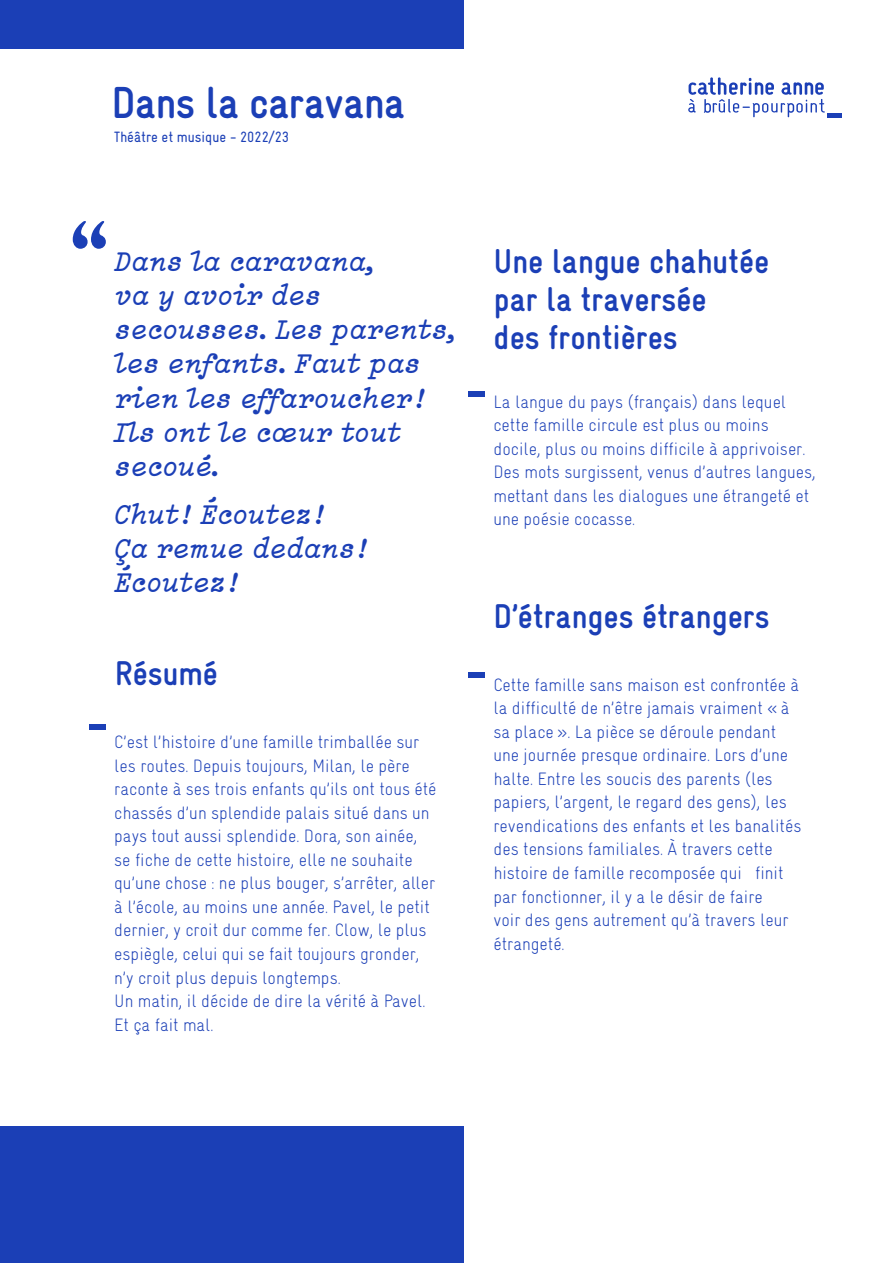
<style>
.page{position:relative;width:893px;height:1263px;background:#fff}
.page>*{position:absolute;margin:0;border:0;box-sizing:border-box;transform-origin:0 0}
.t1{font:700 45px "Gravur Condensed";letter-spacing:-.01em;color:#1b3fb6}
.t2{font:700 34.5px/38.1px "Gravur Condensed";color:#1b3fb6}
.t3{font:italic 700 28.5px/34.2px "Lacrima MG";color:#1b3fb6}
.t4{font:300 18px/23.5px "Gravur Condensed";color:#1b3fb6}
.t5{font:15px "Gravur Condensed";color:#1b3fb6}
</style>
<div class="page">
<div style="left:0;top:1127px;width:463px;height:136px;background:#1b3fb6"></div>
<div style="left:0;top:0;width:463px;height:49px;background:#1b3fb6"></div>
<div style="left:89px;top:724px;width:17px;height:6px;background:#1b3fb6"></div>
<div style="left:468px;top:673px;width:17px;height:5px;background:#1b3fb6"></div>
<div style="left:468px;top:391px;width:17px;height:5px;background:#1b3fb6"></div>
<hr style="left:828px;top:113px;width:14px;height:4px;background:#1b3fb6">
<svg style="left:688px;top:77px;width:137px;height:40px"></svg>
<svg style="left:73px;top:221px;width:33px;height:28px"></svg>
<h1 class="t1" style="left:111px;top:77px;width:295px">Dans la caravana</h1>
<p class="t5" style="left:114px;top:129px;width:177px">Théâtre et musique - 2022/23</p>
<h3 class="t3" style="left:115px;top:244px;width:344px">Dans la caravana,<br>va y avoir des secousses. Les parents, les enfants. Faut pas rien les effaroucher!<br>Ils ont le cœur tout secoué.</h3>
<h3 class="t3" style="left:115px;top:496px;width:255px">Chut ! Écoutez!<br>Ça remue dedans!<br>Écoutez!</h3>
<h2 class="t2" style="left:115px;top:654px;width:104px">Résumé</h2>
<p class="t4" style="left:114px;top:730px;width:324px">C’est l’histoire d’une famille trimballée sur les routes. Depuis toujours, Milan, le père raconte à ses trois enfants qu’ils ont tous été chassés d’un splendide palais situé dans un pays tout aussi splendide. Dora, son ainée, se fiche de cette histoire, elle ne souhaite qu’une chose : ne plus bouger, s’arrêter, aller à l’école, au moins une année. Pavel, le petit dernier, y croit dur comme fer. Clow, le plus espiègle, celui qui se fait toujours gronder, n’y croit plus depuis longtemps.<br>Un matin, il décide de dire la vérité à Pavel.<br>Et ça fait mal.</p>
<h2 class="t2" style="left:493px;top:242px;width:277px">Une langue chahutée par la traversée<br>des frontières</h2>
<p class="t4" style="left:493px;top:390px;width:324px">La langue du pays (français) dans lequel cette famille circule est plus ou moins docile, plus ou moins difficile à apprivoiser.<br>Des mots surgissent, venus d’autres langues, mettant dans les dialogues une étrangeté et une poésie cocasse.</p>
<h2 class="t2" style="left:493px;top:597px;width:278px">D’étranges étrangers</h2>
<p class="t4" style="left:493px;top:673px;width:309px">Cette famille sans maison est confrontée à la difficulté de n’être jamais vraiment «à sa place». La pièce se déroule pendant une journée presque ordinaire. Lors d’une halte. Entre les soucis des parents (les papiers, l’argent, le regard des gens), les revendications des enfants et les banalités des tensions familiales. À travers cette histoire de famille recomposée qui finit par fonctionner, il y a le désir de faire<br>voir des gens autrement qu’à travers leur étrangeté.</p>
</div>
